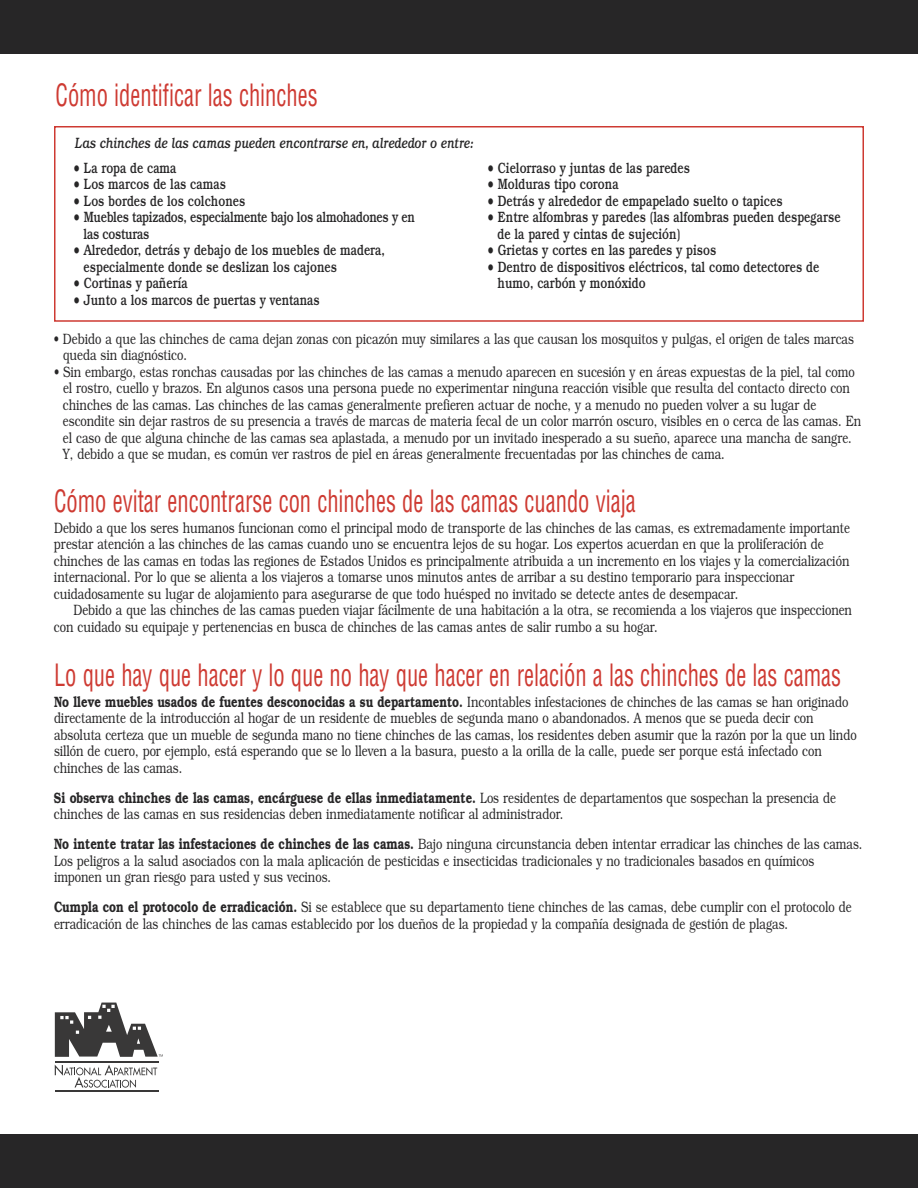
<style>
.page{position:relative;width:918px;height:1188px;background:#fff}
.page>*{position:absolute;margin:0;border:0;box-sizing:border-box;transform-origin:0 0}
.t1{font:condensed 30px "Helvetica LT Std";color:#ce3a32;scale:.75 1}
.t2{font:300 15px/16.5px "Bookman Std";color:#272627;scale:.75 1}
.t3{font:500 15px/16.5px "Bookman Std";color:#272627;scale:.75 1}
.t4{font:500 15px/16.5px "Bookman Std";letter-spacing:-.025em;color:#272627;scale:.75 1}
.t5{font:italic 500 15px "Bookman Std";color:#272627;scale:.75 1}
.s1{font-family:"Lucida Grande";font-weight:400}
.s2{font-weight:600}
</style>
<div class="page">
<div style="left:0;top:1134px;width:918px;height:54px;background:#272627"></div>
<div style="left:0;top:0;width:918px;height:54px;background:#272627"></div>
<div style="left:54px;top:126px;width:810px;height:196px;border:2px solid #ce3a32"></div>
<svg style="left:55px;top:1065px;width:102px;height:23px"></svg>
<svg style="left:55px;top:1003px;width:108px;height:54px"></svg>
<hr style="left:55px;top:1061px;width:103px;height:1px;background:#393838">
<hr style="left:55px;top:1090px;width:103px;height:1px;background:#393838">
<h1 class="t1" style="left:56px;top:83px;width:351px">Cómo identificar las chinches</h1>
<p class="t5" style="left:75px;top:138px;width:533px">Las chinches de las camas pueden encontrarse en, alrededor o entre:</p>
<p class="t3" style="left:73px;top:161px;width:139px"><span class="s1">●</span> La ropa de cama</p>
<p class="t3" style="left:73px;top:177px;width:205px"><span class="s1">●</span> Los marcos de las camas</p>
<p class="t3" style="left:73px;top:194px;width:231px"><span class="s1">●</span> Los bordes de los colchones</p>
<p class="t4" style="left:84px;top:210px;width:443px;text-indent:-10px"><span class="s1">●</span> Muebles tapizados, especialmente bajo los almohadones y en las costuras</p>
<p class="t3" style="left:84px;top:243px;width:403px;text-indent:-10px"><span class="s1">●</span> Alrededor, detrás y debajo de los muebles de madera, especialmente donde se deslizan los cajones</p>
<p class="t3" style="left:73px;top:276px;width:154px"><span class="s1">●</span> Cortinas y pañería</p>
<p class="t3" style="left:73px;top:293px;width:330px"><span class="s1">●</span> Junto a los marcos de puertas y ventanas</p>
<p class="t3" style="left:487px;top:161px;width:272px"><span class="s1">●</span> Cielorraso y juntas de las paredes</p>
<p class="t3" style="left:487px;top:177px;width:176px"><span class="s1">●</span> Molduras tipo corona</p>
<p class="t3" style="left:487px;top:194px;width:395px"><span class="s1">●</span> Detrás y alrededor de empapelado suelto o tapices</p>
<p class="t3" style="left:498px;top:210px;width:459px;text-indent:-10px"><span class="s1">●</span> Entre alfombras y paredes (las alfombras pueden despegarse de la pared y cintas de sujeción)</p>
<p class="t3" style="left:487px;top:243px;width:307px"><span class="s1">●</span> Grietas y cortes en las paredes y pisos</p>
<p class="t3" style="left:498px;top:260px;width:430px;text-indent:-10px"><span class="s1">●</span> Dentro de dispositivos eléctricos, tal como detectores de humo, carbón y monóxido</p>
<p class="t2" style="left:63px;top:330px;width:1056px;text-indent:-9px">• Debido a que las chinches de cama dejan zonas con picazón muy similares a las que causan los mosquitos y pulgas, el origen de tales marcas queda sin diagnóstico.</p>
<p class="t2" style="left:63px;top:363px;width:1066px;text-indent:-9px">• Sin embargo, estas ronchas causadas por las chinches de las camas a menudo aparecen en sucesión y en áreas expuestas de la piel, tal como el rostro, cuello y brazos. En algunos casos una persona puede no experimentar ninguna reacción visible que resulta del contacto directo con chinches de las camas. Las chinches de las camas generalmente prefieren actuar de noche, y a menudo no pueden volver a su lugar de escondite sin dejar rastros de su presencia a través de marcas de materia fecal de un color marrón oscuro, visibles en o cerca de las camas. En el caso de que alguna chinche de las camas sea aplastada, a menudo por un invitado inesperado a su sueño, aparece una mancha de sangre.<br>Y, debido a que se mudan, es común ver rastros de piel en áreas generalmente frecuentadas por las chinches de cama.</p>
<h1 class="t1" style="left:54px;top:489px;width:777px">Cómo evitar encontrarse con chinches de las camas cuando viaja</h1>
<p class="t2" style="left:54px;top:519px;width:1063px">Debido a que los seres humanos funcionan como el principal modo de transporte de las chinches de las camas, es extremadamente importante prestar atención a las chinches de las camas cuando uno se encuentra lejos de su hogar. Los expertos acuerdan en que la proliferación de chinches de las camas en todas las regiones de Estados Unidos es principalmente atribuida a un incremento en los viajes y la comercialización internacional. Por lo que se alienta a los viajeros a tomarse unos minutos antes de arribar a su destino temporario para inspeccionar cuidadosamente su lugar de alojamiento para asegurarse de que todo huésped no invitado se detecte antes de desempacar.</p>
<p class="t2" style="left:54px;top:602px;width:1066px;text-indent:19px">Debido a que las chinches de las camas pueden viajar fácilmente de una habitación a la otra, se recomienda a los viajeros que inspeccionen con cuidado su equipaje y pertenencias en busca de chinches de las camas antes de salir rumbo a su hogar.</p>
<h1 class="t1" style="left:54px;top:663px;width:1051px">Lo que hay que hacer y lo que no hay que hacer en relación a las chinches de las camas</h1>
<p class="t2" style="left:54px;top:693px;width:1072px"><span class="s2">No lleve muebles usados de fuentes desconocidas a su departamento.</span> Incontables infestaciones de chinches de las camas se han originado directamente de la introducción al hogar de un residente de muebles de segunda mano o abandonados. A menos que se pueda decir con absoluta certeza que un mueble de segunda mano no tiene chinches de las camas, los residentes deben asumir que la razón por la que un lindo sillón de cuero, por ejemplo, está esperando que se lo lleven a la basura, puesto a la orilla de la calle, puede ser porque está infectado con chinches de las camas.</p>
<p class="t2" style="left:54px;top:789px;width:1044px"><span class="s2">Si observa chinches de las camas, encárguese de ellas inmediatamente.</span> Los residentes de departamentos que sospechan la presencia de chinches de las camas en sus residencias deben inmediatamente notificar al administrador.</p>
<p class="t2" style="left:54px;top:836px;width:1079px"><span class="s2">No intente tratar las infestaciones de chinches de las camas.</span> Bajo ninguna circunstancia deben intentar erradicar las chinches de las camas.<br>Los peligros a la salud asociados con la mala aplicación de pesticidas e insecticidas tradicionales y no tradicionales basados en químicos imponen un gran riesgo para usted y sus vecinos.</p>
<p class="t2" style="left:54px;top:899px;width:1065px"><span class="s2">Cumpla con el protocolo de erradicación.</span> Si se establece que su departamento tiene chinches de las camas, debe cumplir con el protocolo de erradicación de las chinches de las camas establecido por los dueños de la propiedad y la compañía designada de gestión de plagas.</p>
</div>
